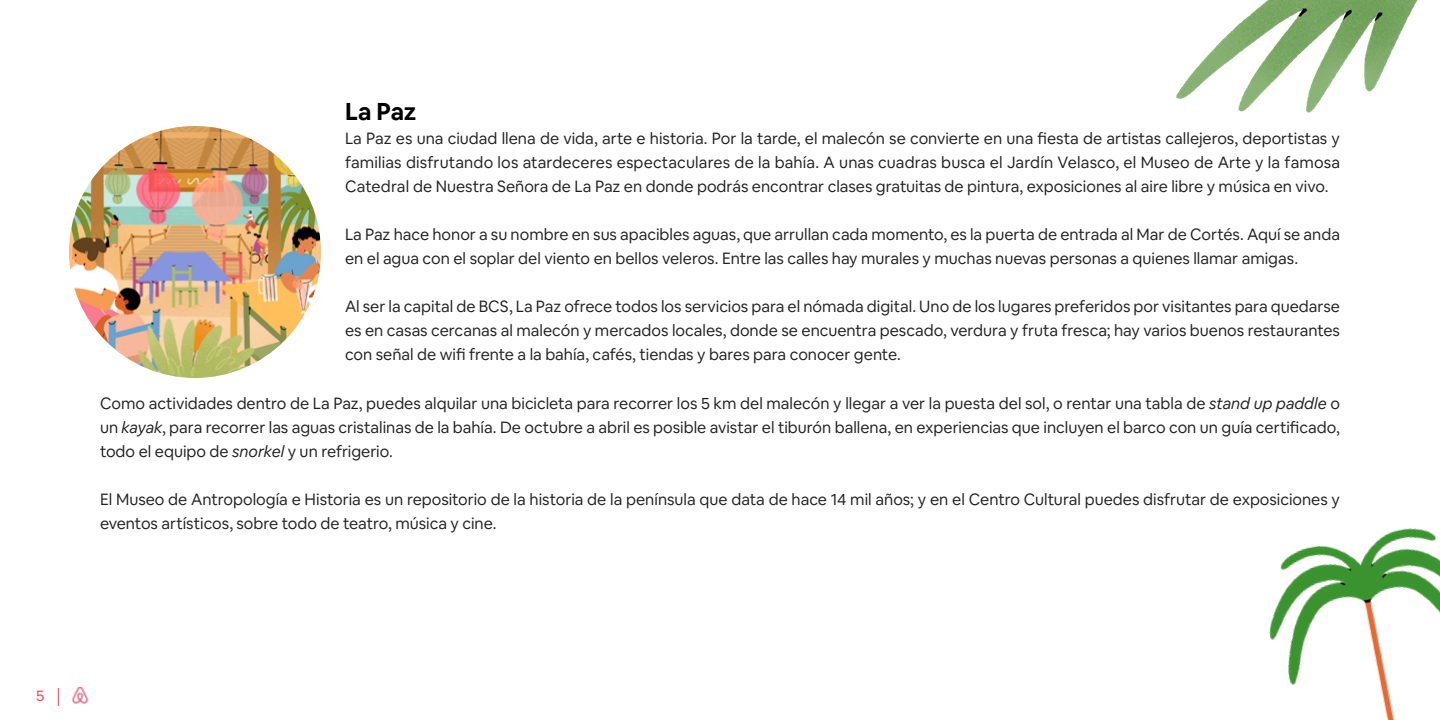
<style>
.page{position:relative;width:1440px;height:720px;background:#fff}
.page>*{position:absolute;margin:0;border:0;box-sizing:border-box;transform-origin:0 0}
.t1{font:700 24px "Airbnb Cereal";color:#000}
.t2{font:16px/24px "Airbnb Cereal";color:#202020;text-align:justify}
.t3{font:15px "Airbnb Cereal";color:#ff385b}
.s1{font-style:italic}
</style>
<div class="page">
<svg style="left:58px;top:688px;width:1px;height:18px"></svg>
<img style="left:72px;top:686px;width:17px;height:18px">
<img style="left:69px;top:126px;width:252px;height:252px;border-radius:126px">
<img style="left:1176px;top:0;width:242px;height:113px">
<img style="left:1269px;top:528px;width:171px;height:192px">
<h1 class="t1" style="left:345px;top:97px;width:73px">La Paz</h1>
<p class="t2" style="left:345px;top:126px;width:997px">La Paz es una ciudad llena de vida, arte e historia. Por la tarde, el malecón se convierte en una fiesta de artistas callejeros, deportistas y familias disfrutando los atardeceres espectaculares de la bahía. A unas cuadras busca el Jardín Velasco, el Museo de Arte y la famosa Catedral de Nuestra Señora de La Paz en donde podrás encontrar clases gratuitas de pintura, exposiciones al aire libre y música en vivo.</p>
<p class="t2" style="left:345px;top:222px;width:996px">La Paz hace honor a su nombre en sus apacibles aguas, que arrullan cada momento, es la puerta de entrada al Mar de Cortés. Aquí se anda en el agua con el soplar del viento en bellos veleros. Entre las calles hay murales y muchas nuevas personas a quienes llamar amigas.</p>
<p class="t2" style="left:345px;top:294px;width:997px">Al ser la capital de BCS, La Paz ofrece todos los servicios para el nómada digital. Uno de los lugares preferidos por visitantes para quedarse es en casas cercanas al malecón y mercados locales, donde se encuentra pescado, verdura y fruta fresca; hay varios buenos restaurantes con señal de wifi frente a la bahía, cafés, tiendas y bares para conocer gente.</p>
<p class="t2" style="left:100px;top:391px;width:1241px">Como actividades dentro de La Paz, puedes alquilar una bicicleta para recorrer los 5 km del malecón y llegar a ver la puesta del sol, o rentar una tabla de <span class="s1">stand up paddle</span> o un <span class="s1">kayak</span>, para recorrer las aguas cristalinas de la bahía. De octubre a abril es posible avistar el tiburón ballena, en experiencias que incluyen el barco con un guía certificado, todo el equipo de <span class="s1">snorkel</span> y un refrigerio.</p>
<p class="t2" style="left:100px;top:487px;width:1241px">El Museo de Antropología e Historia es un repositorio de la historia de la península que data de hace 14 mil años; y en el Centro Cultural puedes disfrutar de exposiciones y eventos artísticos, sobre todo de teatro, música y cine.</p>
<p class="t3" style="left:36px;top:687px;width:10px">5</p>
</div>
